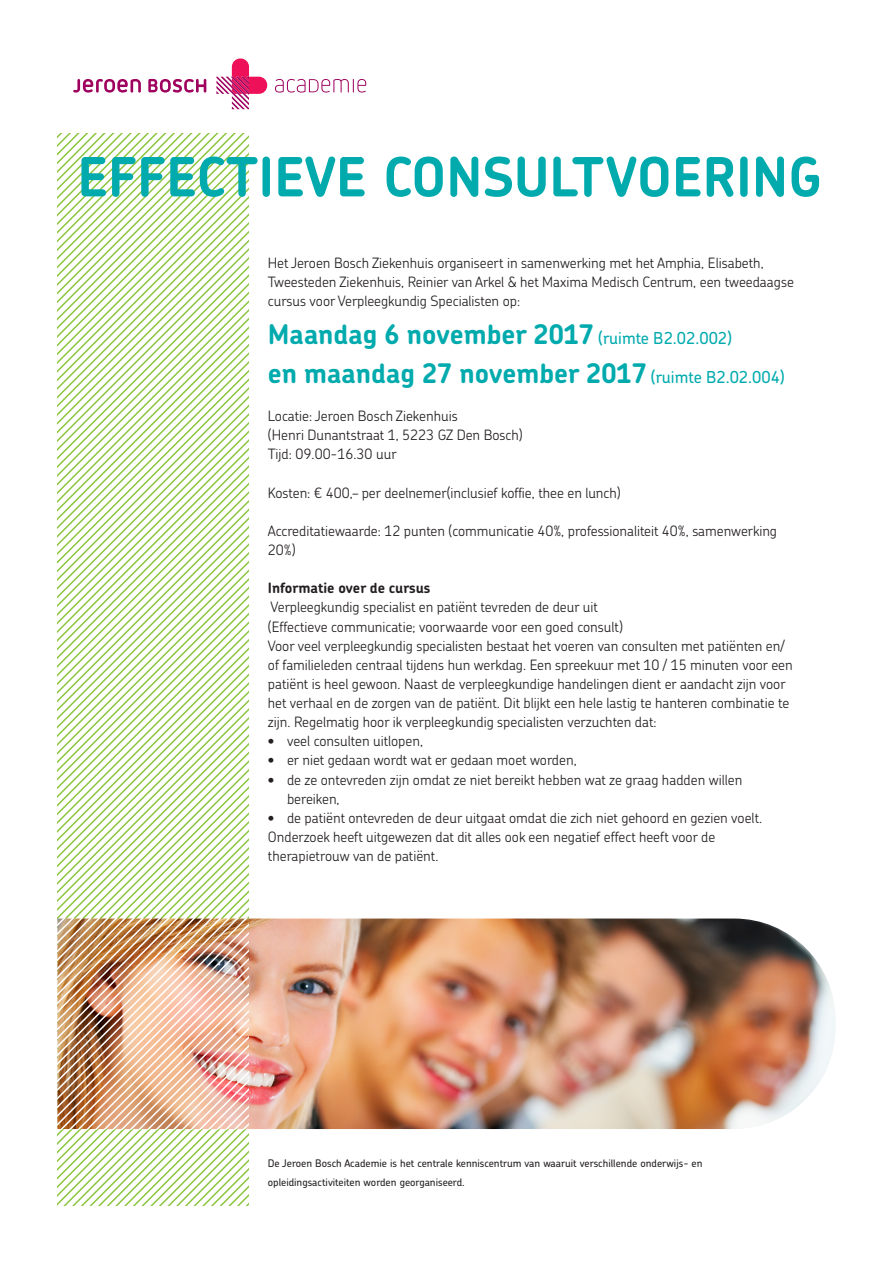
<style>
.page{position:relative;width:893px;height:1263px;background:#fff}
.page>*{position:absolute;margin:0;border:0;box-sizing:border-box;transform-origin:0 0}
.t1{font:700 54px "Chevin";color:#00aaad}
.broodtekst{font:700 27px "Chevin";color:#00aaad}
.broodtekst-2{font:300 14.25px/19.2px "Chevin";color:#231f20}
.broodtekst-3{font:700 14.25px "Chevin";color:#231f20}
.onderschrift{font:500 10.5px/19.2px "Chevin";color:#231f20}
.s1{font-weight:500;font-size:16.5px}
</style>
<div class="page">
<svg style="left:57px;top:134px;width:192px;height:238px"></svg>
<svg style="left:216px;top:59px;width:51px;height:50px"></svg>
<svg style="left:148px;top:79px;width:58px;height:14px"></svg>
<svg style="left:73px;top:79px;width:68px;height:14px"></svg>
<svg style="left:275px;top:79px;width:91px;height:14px"></svg>
<img style="left:249px;top:918px;width:586px;height:211px">
<svg style="left:57px;top:372px;width:192px;height:833px"></svg>
<p class="t1" style="left:77px;top:142px;width:746px">EFFECTIEVE CONSULTVOERING</p>
<p class="broodtekst-2" style="left:268px;top:253px;width:527px">Het Jeroen Bosch Ziekenhuis organiseert in samenwerking met het Amphia, Elisabeth,<br>Tweesteden Ziekenhuis, Reinier van Arkel &amp; het Maxima Medisch Centrum, een tweedaagse cursus voor Verpleegkundig Specialisten op:</p>
<p class="broodtekst" style="left:268px;top:317px;width:466px">Maandag 6 november 2017 <span class="s1">(ruimte B2.02.002)</span></p>
<p class="broodtekst" style="left:268px;top:355px;width:518px">en maandag 27 november 2017 <span class="s1">(ruimte B2.02.004)</span></p>
<p class="broodtekst-2" style="left:268px;top:406px;width:191px">Locatie: Jeroen Bosch Ziekenhuis</p>
<p class="broodtekst-2" style="left:268px;top:425px;width:256px">(Henri Dunantstraat 1, 5223 GZ Den Bosch)</p>
<p class="broodtekst-2" style="left:268px;top:444px;width:130px">Tijd: 09.00-16.30 uur</p>
<p class="broodtekst-2" style="left:268px;top:483px;width:354px">Kosten: ¤ 400,– per deelnemer(inclusief koffie, thee en lunch)</p>
<p class="broodtekst-2" style="left:268px;top:521px;width:511px">Accreditatiewaarde: 12 punten (communicatie 40%, professionaliteit 40%, samenwerking<br>20%)</p>
<p class="broodtekst-3" style="left:268px;top:579px;width:164px">Informatie over de cursus</p>
<p class="broodtekst-2" style="left:271px;top:597px;width:329px">Verpleegkundig specialist en patiënt tevreden de deur uit</p>
<p class="broodtekst-2" style="left:268px;top:616px;width:357px">(Effectieve communicatie; voorwaarde voor een goed consult)</p>
<p class="broodtekst-2" style="left:268px;top:636px;width:526px">Voor veel verpleegkundig specialisten bestaat het voeren van consulten met patiënten en/ of familieleden centraal tijdens hun werkdag. Een spreekuur met 10 / 15 minuten voor een patiënt is heel gewoon. Naast de verpleegkundige handelingen dient er aandacht zijn voor het verhaal en de zorgen van de patiënt. Dit blijkt een hele lastig te hanteren combinatie te zijn. Regelmatig hoor ik verpleegkundig specialisten verzuchten dat:</p>
<p class="broodtekst-2" style="left:268px;top:731px;width:157px">• veel consulten uitlopen,</p>
<p class="broodtekst-2" style="left:268px;top:750px;width:310px">• er niet gedaan wordt wat er gedaan moet worden,</p>
<p class="broodtekst-2" style="left:287px;top:770px;width:457px;text-indent:-19px">• de ze ontevreden zijn omdat ze niet bereikt hebben wat ze graag hadden willen bereiken,</p>
<p class="broodtekst-2" style="left:268px;top:808px;width:496px">• de patiënt ontevreden de deur uitgaat omdat die zich niet gehoord en gezien voelt.</p>
<p class="broodtekst-2" style="left:268px;top:827px;width:449px">Onderzoek heeft uitgewezen dat dit alles ook een negatief effect heeft voor de therapietrouw van de patiënt.</p>
<p class="onderschrift" style="left:268px;top:1154px;width:436px">De Jeroen Bosch Academie is het centrale kenniscentrum van waaruit verschillende onderwijs- en opleidingsactiviteiten worden georganiseerd.</p>
</div>
